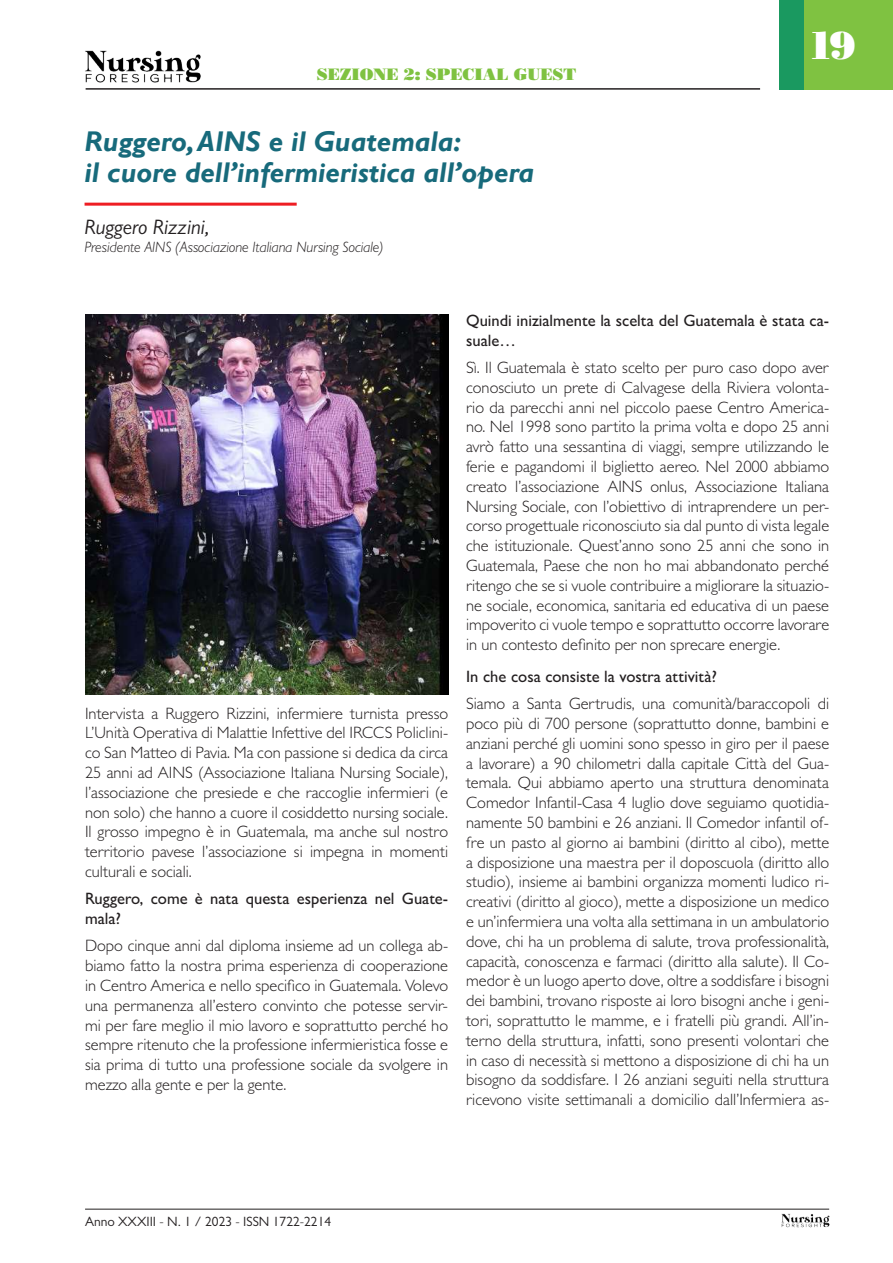
<style>
.page{position:relative;width:893px;height:1263px;background:#fff}
.page>*{position:absolute;margin:0;border:0;box-sizing:border-box;transform-origin:0 0}
.t1{font:39px "Bodoni Poster";color:#fff}
.t2{font:italic 700 28.5px/31.5px "Gill Sans";color:#176a7b}
.t3{font:italic 21px "Gill Sans";color:#231f20}
.t4{font:300 16.5px/19.8px "Gill Sans";color:#231f20;text-align:justify}
.t5{font:500 16.5px/19.8px "Gill Sans";color:#231f20}
.t6{font:16.5px "Bodoni Poster";color:#7fc241}
.t7{font:italic 300 15px "Gill Sans";color:#231f20}
.t8{font:13.5px "Gill Sans";color:#231f20}
</style>
<div class="page">
<hr style="left:85px;top:1209px;width:744px;height:1px;background:#231f20">
<img style="left:781px;top:1213px;width:49px;height:15px">
<div style="left:792px;top:0;width:101px;height:90px;background:#7fc241"></div>
<div style="left:779px;top:0;width:25px;height:90px;background:#1a9960"></div>
<hr style="left:86px;top:88px;width:674px;height:2px;background:#231f20">
<img style="left:85px;top:50px;width:116px;height:33px">
<hr style="left:85px;top:203px;width:212px;height:3px;background:#ee1d23">
<img style="left:85px;top:315px;width:363px;height:380px">
<p class="t6" style="left:317px;top:64px;width:261px">SEZIONE 2: SPECIAL GUEST</p>
<h2 class="t2" style="left:85px;top:126px;width:451px">Ruggero, AINS e il Guatemala:<br>il cuore dell’infermieristica all’opera</h2>
<p class="t3" style="left:85px;top:215px;width:127px">Ruggero Rizzini,</p>
<p class="t7" style="left:85px;top:238px;width:301px">Presidente AINS (Associazione Italiana Nursing Sociale)</p>
<h1 class="t1" style="left:808px;top:22px;width:50px">19</h1>
<p class="t4" style="left:85px;top:703px;width:365px">Intervista a Ruggero Rizzini, infermiere turnista presso L’Unità Operativa di Malattie Infettive del IRCCS Policlini&shy;co San Matteo di Pavia. Ma con passione si dedica da circa 25 anni ad AINS (Associazione Italiana Nursing Sociale), l’associazione che presiede e che raccoglie infermieri (e non solo) che hanno a cuore il cosiddetto nursing sociale.<br>Il grosso impegno è in Guatemala, ma anche sul nostro territorio pavese l’associazione si impegna in momenti culturali e sociali.</p>
<p class="t5" style="left:85px;top:889px;width:365px">Ruggero, come è nata questa esperienza nel Guate&shy;mala?</p>
<p class="t4" style="left:85px;top:936px;width:365px">Dopo cinque anni dal diploma insieme ad un collega ab&shy;biamo fatto la nostra prima esperienza di cooperazione in Centro America e nello specifico in Guatemala. Volevo una permanenza all’estero convinto che potesse servir&shy;mi per fare meglio il mio lavoro e soprattutto perché ho sempre ritenuto che la professione infermieristica fosse e sia prima di tutto una professione sociale da svolgere in mezzo alla gente e per la gente.</p>
<p class="t5" style="left:466px;top:310px;width:365px">Quindi inizialmente la scelta del Guatemala è stata ca&shy;suale…</p>
<p class="t4" style="left:466px;top:357px;width:365px">Sì. Il Guatemala è stato scelto per puro caso dopo aver conosciuto un prete di Calvagese della Riviera volonta&shy;rio da parecchi anni nel piccolo paese Centro America&shy;no. Nel 1998 sono partito la prima volta e dopo 25 anni avrò fatto una sessantina di viaggi, sempre utilizzando le ferie e pagandomi il biglietto aereo. Nel 2000 abbiamo creato l’associazione AINS onlus, Associazione Italiana Nursing Sociale, con l’obiettivo di intraprendere un per&shy;corso progettuale riconosciuto sia dal punto di vista legale che istituzionale. Quest’anno sono 25 anni che sono in Guatemala, Paese che non ho mai abbandonato perché ritengo che se si vuole contribuire a migliorare la situazio&shy;ne sociale, economica, sanitaria ed educativa di un paese impoverito ci vuole tempo e soprattutto occorre lavorare in un contesto definito per non sprecare energie.</p>
<p class="t5" style="left:466px;top:666px;width:252px">In che cosa consiste la vostra attività?</p>
<p class="t4" style="left:466px;top:693px;width:365px">Siamo a Santa Gertrudis, una comunità/baraccopoli di poco più di 700 persone (soprattutto donne, bambini e anziani perché gli uomini sono spesso in giro per il paese a lavorare) a 90 chilometri dalla capitale Città del Gua&shy;temala. Qui abbiamo aperto una struttura denominata Comedor Infantil-Casa 4 luglio dove seguiamo quotidia&shy;namente 50 bambini e 26 anziani. Il Comedor infantil of&shy;fre un pasto al giorno ai bambini (diritto al cibo), mette a disposizione una maestra per il doposcuola (diritto allo studio), insieme ai bambini organizza momenti ludico ri&shy;creativi (diritto al gioco), mette a disposizione un medico e un’infermiera una volta alla settimana in un ambulatorio dove, chi ha un problema di salute, trova professionalità, capacità, conoscenza e farmaci (diritto alla salute). Il Co&shy;medor è un luogo aperto dove, oltre a soddisfare i bisogni dei bambini, trovano risposte ai loro bisogni anche i geni&shy;tori, soprattutto le mamme, e i fratelli più grandi. All’in&shy;terno della struttura, infatti, sono presenti volontari che in caso di necessità si mettono a disposizione di chi ha un bisogno da soddisfare. I 26 anziani seguiti nella struttura ricevono visite settimanali a domicilio dall’Infermiera as-</p>
<p class="t8" style="left:85px;top:1214px;width:248px">Anno XXXIII - N. 1 / 2023 - ISSN 1722-2214</p>
</div>
